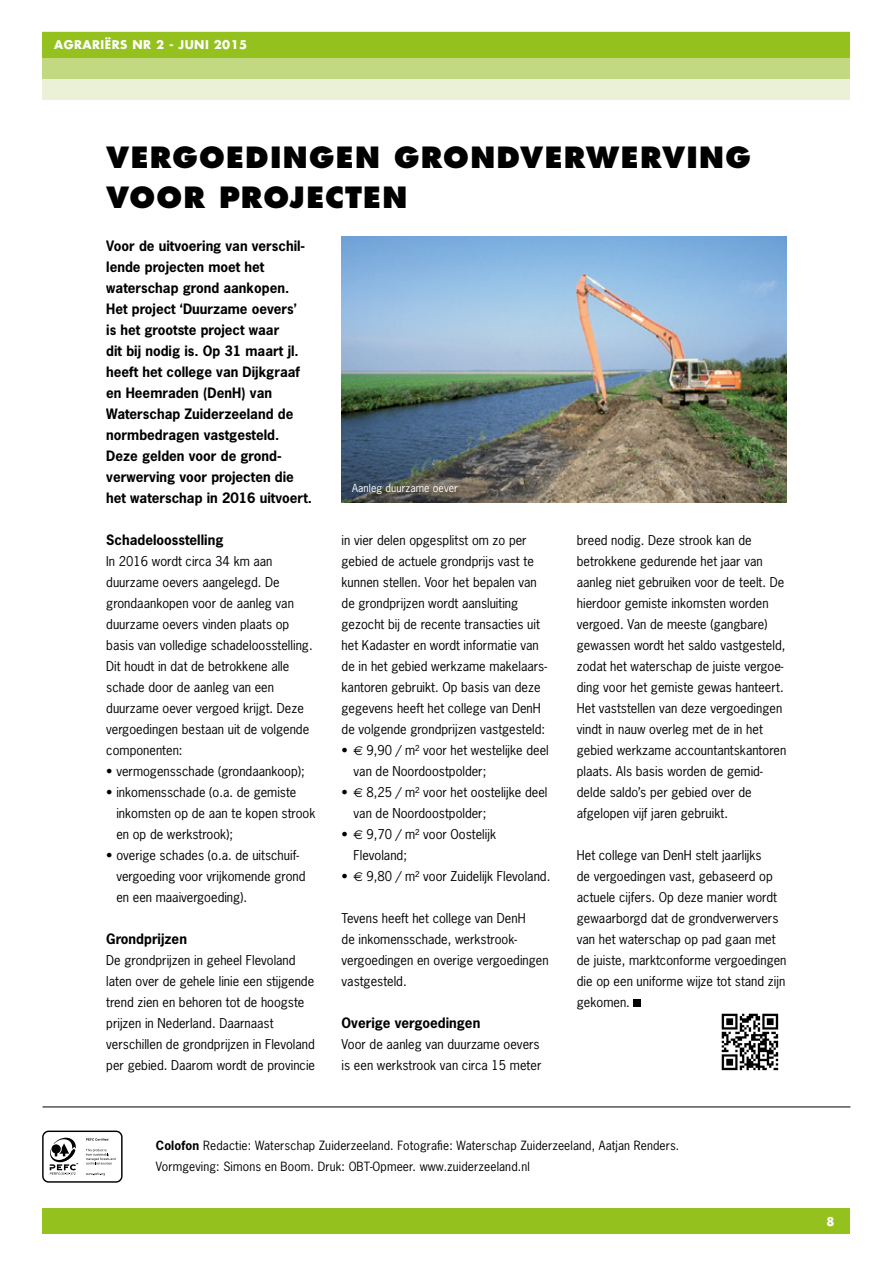
<style>
.page{position:relative;width:893px;height:1263px;background:#fff}
.page>*{position:absolute;margin:0;border:0;box-sizing:border-box;transform-origin:0 0}
.t1{font:800 28.5px/40.5px "Futura";letter-spacing:.045em;color:#000}
.t2{font:700 13.5px/21px "News Gothic";color:#000}
.t3{font:12.75px/21px "News Gothic";color:#000}
.t4{font:12px/21px "News Gothic";letter-spacing:.01em;color:#000}
.t5{font:700 11.7px "Futura";letter-spacing:.04em;color:#fff}
.t6{font:10.5px "News Gothic";letter-spacing:.01em;color:#fff}
.s1{font-family:"Euro Sans"}
.s2{font-weight:700}
</style>
<div class="page">
<div style="left:43px;top:32px;width:807px;height:68px;background:#ebf1d7"></div>
<div style="left:43px;top:32px;width:807px;height:47px;background:#c3d981"></div>
<div style="left:43px;top:1208px;width:807px;height:25px;background:#95c11f"></div>
<div style="left:43px;top:32px;width:807px;height:25px;background:#95c11f"></div>
<div style="left:42px;top:1130px;width:81px;height:53px;border:1px solid #000;border-radius:6px"></div>
<svg style="left:86px;top:1138px;width:22px;height:3px"></svg>
<svg style="left:86px;top:1149px;width:30px;height:15px"></svg>
<svg style="left:86px;top:1172px;width:19px;height:3px"></svg>
<svg style="left:49px;top:1138px;width:29px;height:37px"></svg>
<hr style="left:43px;top:1107px;width:807px;height:1px;background:#000">
<div style="left:634px;top:999px;width:7px;height:8px;background:#000"></div>
<img style="left:721px;top:1013px;width:58px;height:58px">
<img style="left:342px;top:237px;width:445px;height:266px">
<p class="t5" style="left:54px;top:36px;width:195px">AGRARIËRS NR 2 - JUNI 2015</p>
<h1 class="t1" style="left:106px;top:137px;width:646px">VERGOEDINGEN GRONDVERWERVING<br>VOOR PROJECTEN</h1>
<p class="t2" style="left:106px;top:235px;width:207px">Voor de uitvoering van verschil&shy;lende projecten moet het waterschap grond aankopen.<br>Het project ‘Duurzame oevers’<br>is het grootste project waar<br>dit bij nodig is. Op 31 maart jl. heeft het college van Dijkgraaf en Heemraden (DenH) van<br>Waterschap Zuiderzeeland de normbedragen vastgesteld.<br>Deze gelden voor de grond&shy;verwerving voor projecten die het waterschap in 2016 uitvoert.</p>
<p class="t2" style="left:106px;top:529px;width:119px">Schadeloosstelling</p>
<p class="t3" style="left:106px;top:550px;width:208px">In 2016 wordt circa 34 km aan duurzame oevers aangelegd. De grondaankopen voor de aanleg van duurzame oevers vinden plaats op basis van volledige schadeloosstelling.<br>Dit houdt in dat de betrokkene alle schade door de aanleg van een duurzame oever vergoed krijgt. Deze vergoedingen bestaan uit de volgende componenten:</p>
<p class="t3" style="left:106px;top:760px;width:200px">• vermogensschade (grondaankoop);</p>
<p class="t3" style="left:116px;top:781px;width:201px;text-indent:-10px">• inkomensschade (o.a. de gemiste inkomsten op de aan te kopen strook en op de werkstrook);</p>
<p class="t3" style="left:116px;top:844px;width:191px;text-indent:-10px">• overige schades (o.a. de uitschuif&shy;vergoeding voor vrijkomende grond en een maaivergoeding).</p>
<p class="t2" style="left:106px;top:928px;width:82px">Grondprijzen</p>
<p class="t3" style="left:106px;top:949px;width:210px">De grondprijzen in geheel Flevoland laten over de gehele linie een stijgende trend zien en behoren tot de hoogste prijzen in Nederland. Daarnaast verschillen de grondprijzen in Flevoland per gebied. Daarom wordt de provincie</p>
<p class="t6" style="left:352px;top:482px;width:107px">Aanleg duurzame oever</p>
<p class="t3" style="left:342px;top:529px;width:207px">in vier delen opgesplitst om zo per gebied de actuele grondprijs vast te kunnen stellen. Voor het bepalen van de grondprijzen wordt aansluiting gezocht bij de recente transacties uit het Kadaster en wordt informatie van de in het gebied werkzame makelaars&shy;kantoren gebruikt. Op basis van deze gegevens heeft het college van DenH de volgende grondprijzen vastgesteld:</p>
<p class="t3" style="left:354px;top:739px;width:197px;text-indent:-12px">• <span class="s1">€</span> 9,90 / m² voor het westelijke deel van de Noordoostpolder;</p>
<p class="t3" style="left:354px;top:781px;width:195px;text-indent:-12px">• <span class="s1">€</span> 8,25 / m² voor het oostelijke deel van de Noordoostpolder;</p>
<p class="t3" style="left:354px;top:823px;width:144px;text-indent:-12px">• <span class="s1">€</span> 9,70 / m² voor Oostelijk<br>Flevoland;</p>
<p class="t3" style="left:342px;top:865px;width:210px">• <span class="s1">€</span> 9,80 / m² voor Zuidelijk Flevoland.</p>
<p class="t3" style="left:342px;top:907px;width:209px">Tevens heeft het college van DenH<br>de inkomensschade, werkstrook&shy;vergoedingen en overige vergoedingen vastgesteld.</p>
<p class="t2" style="left:342px;top:1012px;width:140px">Overige vergoedingen</p>
<p class="t3" style="left:342px;top:1033px;width:201px">Voor de aanleg van duurzame oevers is een werkstrook van circa 15 meter</p>
<p class="t3" style="left:577px;top:529px;width:211px">breed nodig. Deze strook kan de betrokkene gedurende het jaar van aanleg niet gebruiken voor de teelt. De hierdoor gemiste inkomsten worden vergoed. Van de meeste (gangbare) gewassen wordt het saldo vastgesteld, zodat het waterschap de juiste vergoe&shy;ding voor het gemiste gewas hanteert.<br>Het vaststellen van deze vergoedingen vindt in nauw overleg met de in het gebied werkzame accountantskantoren plaats. Als basis worden de gemid&shy;delde saldo’s per gebied over de afgelopen vijf jaren gebruikt.</p>
<p class="t3" style="left:577px;top:844px;width:211px">Het college van DenH stelt jaarlijks<br>de vergoedingen vast, gebaseerd op actuele cijfers. Op deze manier wordt gewaarborgd dat de grondverwervers van het waterschap op pad gaan met de juiste, marktconforme vergoedingen die op een uniforme wijze tot stand zijn gekomen.</p>
<p class="t4" style="left:156px;top:1134px;width:525px"><span class="s2">Colofon</span> Redactie: Waterschap Zuiderzeeland. Fotografie: Waterschap Zuiderzeeland, Aatjan Renders.<br>Vormgeving: Simons en Boom. Druk: OBT-Opmeer. www.zuiderzeeland.nl</p>
<p class="t5" style="left:826px;top:1213px;width:10px">8</p>
</div>
